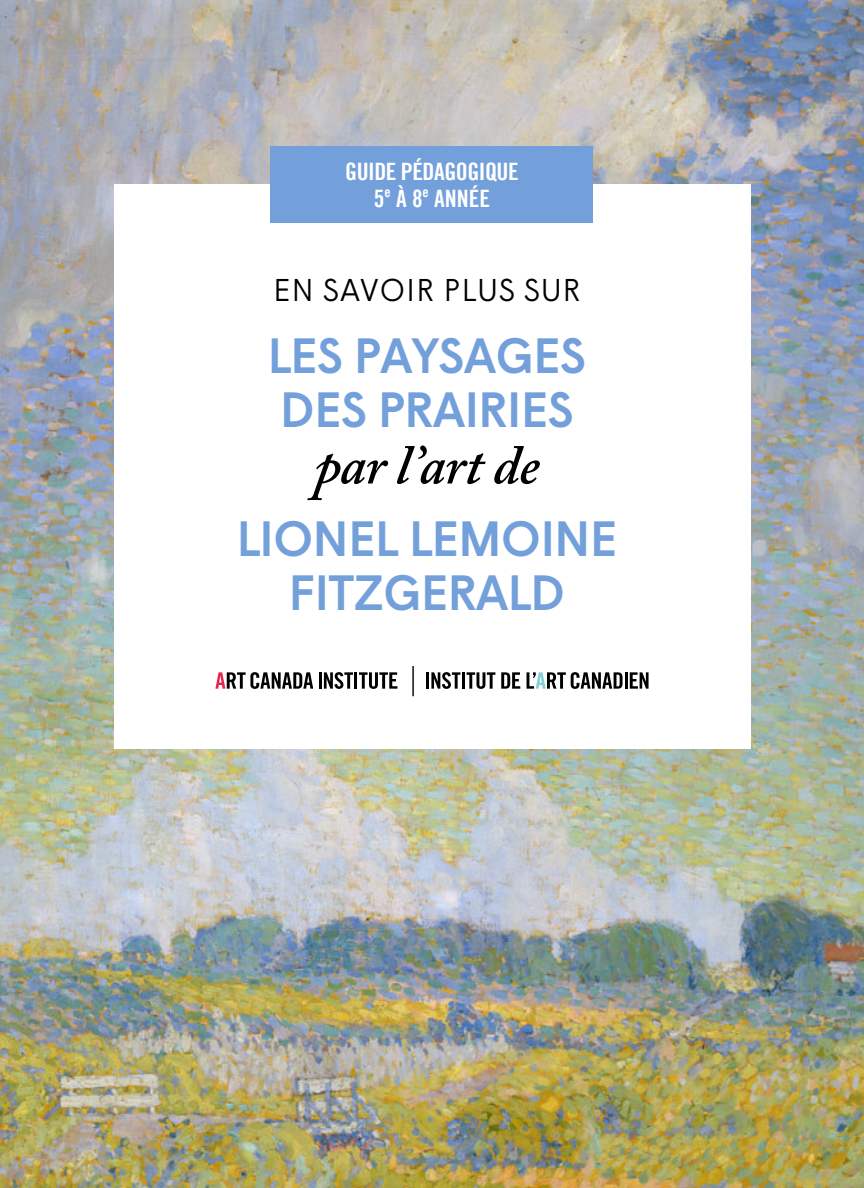
<style>
.page{position:relative;width:864px;height:1188px;background:#fff}
.page>*{position:absolute;margin:0;border:0;box-sizing:border-box;transform-origin:0 0}
.t1{font:italic 600 55.5px "Adobe Caslon Pro";letter-spacing:-.015em;color:#000}
.t2{font:500 49.5px "Wigrum";letter-spacing:-.02em;color:#73a0da}
.Learn_About{font:300 31.5px "Wigrum";letter-spacing:.01em;color:#000}
.Grade_Range{font:24px "Trade Gothic LT Bold Cond Twenty";letter-spacing:-.02em;color:#fff}
</style>
<div class="page">
<img style="left:0;top:0;width:864px;height:1188px">
<div style="left:114px;top:184px;width:636px;height:565px;background:#fff"></div>
<div style="left:271px;top:146px;width:322px;height:77px;background:#73a0da"></div>
<hr style="left:412px;top:666px;width:2px;height:30px;background:#000">
<svg style="left:215px;top:672px;width:98px;height:17px"></svg>
<hr style="left:319px;top:672px;width:3px;height:17px;background:#000">
<svg style="left:324px;top:672px;width:73px;height:17px"></svg>
<hr style="left:426px;top:672px;width:3px;height:17px;background:#000">
<svg style="left:431px;top:672px;width:29px;height:17px"></svg>
<hr style="left:462px;top:672px;width:3px;height:17px;background:#000">
<svg style="left:467px;top:672px;width:28px;height:17px"></svg>
<svg style="left:501px;top:672px;width:19px;height:17px"></svg>
<svg style="left:527px;top:672px;width:96px;height:17px"></svg>
<hr style="left:625px;top:672px;width:3px;height:17px;background:#000">
<svg style="left:630px;top:672px;width:19px;height:17px"></svg>
<p class="Grade_Range" style="left:345px;top:156px;width:175px">GUIDE PÉDAGOGIQUE</p>
<p class="Grade_Range" style="left:374px;top:183px;width:118px">5<sup>e</sup> À 8<sup>e</sup> ANNÉE</p>
<p class="Learn_About" style="left:273px;top:266px;width:310px">EN SAVOIR PLUS SUR</p>
<p class="t2" style="left:267px;top:318px;width:321px">LES PAYSAGES</p>
<p class="t2" style="left:280px;top:372px;width:296px">DES PRAIRIES</p>
<p class="t1" style="left:315px;top:432px;width:226px">par l’art de</p>
<p class="t2" style="left:236px;top:501px;width:383px">LIONEL LEMOINE</p>
<p class="t2" style="left:289px;top:555px;width:278px">FITZGERALD</p>
</div>
